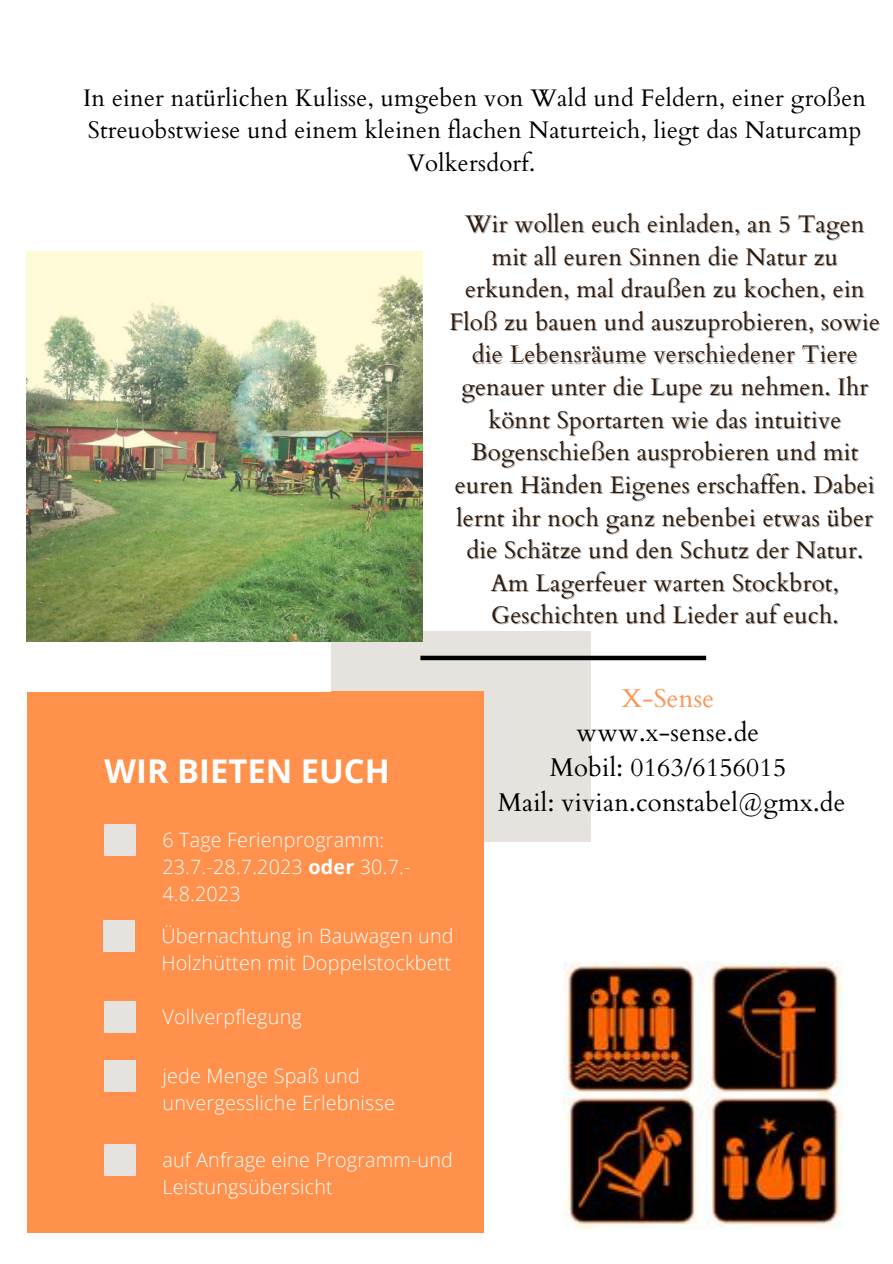
<style>
.page{position:relative;width:893px;height:1264px;background:#fff}
.page>*{position:absolute;margin:0;border:0;box-sizing:border-box;transform-origin:0 0}
.t1{font:700 32.7px "Open Sans";color:#fff}
.t2{font:25.65px/34.8px "Cardo";letter-spacing:.01em;color:#000;text-align:center}
.t3{font:25.65px "Cardo";letter-spacing:.01em;color:#ff914d}
.t4{font:24px/32.5px "Cardo";letter-spacing:.01em;color:#2e1c0e;text-align:center}
.t5{font:24px/32.5px "Cardo";letter-spacing:.01em;color:#000;text-align:center}
.t6{font:300 19.8px/26.7px "Open Sans";letter-spacing:.01em;color:#fff}
.s1{font-weight:700}
</style>
<div class="page">
<div style="left:223px;top:631px;width:368px;height:210px;background:#e6e3df"></div>
<div style="left:27px;top:691px;width:457px;height:541px;background:#ff914d"></div>
<div style="left:105px;top:824px;width:31px;height:32px;background:#e6e3df"></div>
<div style="left:103px;top:919px;width:32px;height:32px;background:#e6e3df"></div>
<div style="left:105px;top:1001px;width:31px;height:31px;background:#e6e3df"></div>
<div style="left:105px;top:1060px;width:31px;height:32px;background:#e6e3df"></div>
<div style="left:420px;top:655px;width:286px;height:5px;background:#000"></div>
<svg style="left:26px;top:258px;width:304px;height:433px"></svg>
<div style="left:105px;top:1144px;width:31px;height:31px;background:#e6e3df"></div>
<img style="left:27px;top:252px;width:396px;height:390px">
<img style="left:563px;top:961px;width:279px;height:267px">
<p class="t5" style="left:83px;top:82px;width:784px">In einer natürlichen Kulisse, umgeben von Wald und Feldern, einer großen<br>Streuobstwiese und einem kleinen flachen Naturteich, liegt das Naturcamp<br>Volkersdorf.</p>
<h1 class="t1" style="left:105px;top:748px;width:286px">WIR BIETEN EUCH</h1>
<p class="t4" style="left:449px;top:208px;width:432px">Wir wollen euch einladen, an 5 Tagen mit all euren Sinnen die Natur zu erkunden, mal draußen zu kochen, ein Floß zu bauen und auszuprobieren, sowie die Lebensräume verschiedener Tiere genauer unter die Lupe zu nehmen. Ihr könnt Sportarten wie das intuitive Bogenschießen ausprobieren und mit euren Händen Eigenes erschaffen. Dabei lernt ihr noch ganz nebenbei etwas über die Schätze und den Schutz der Natur.<br>Am Lagerfeuer warten Stockbrot, Geschichten und Lieder auf euch.</p>
<p class="t3" style="left:621px;top:681px;width:94px">X-Sense</p>
<p class="t2" style="left:497px;top:716px;width:349px">www.x-sense.de<br>Mobil: 0163/6156015<br>Mail: vivian.constabel@gmx.de</p>
<p class="t6" style="left:162px;top:826px;width:249px">6 Tage Ferienprogramm:<br>23.7.-28.7.2023 <span class="s1">oder</span> 30.7.-<br>4.8.2023</p>
<p class="t6" style="left:161px;top:921px;width:294px">Übernachtung in Bauwagen und<br>Holzhütten mit Doppelstockbett</p>
<p class="t6" style="left:162px;top:1003px;width:141px">Vollverpflegung</p>
<p class="t6" style="left:162px;top:1062px;width:234px">jede Menge Spaß und unvergessliche Erlebnisse</p>
<p class="t6" style="left:162px;top:1146px;width:292px">auf Anfrage eine Programm-und<br>Leistungsübersicht</p>
</div>
